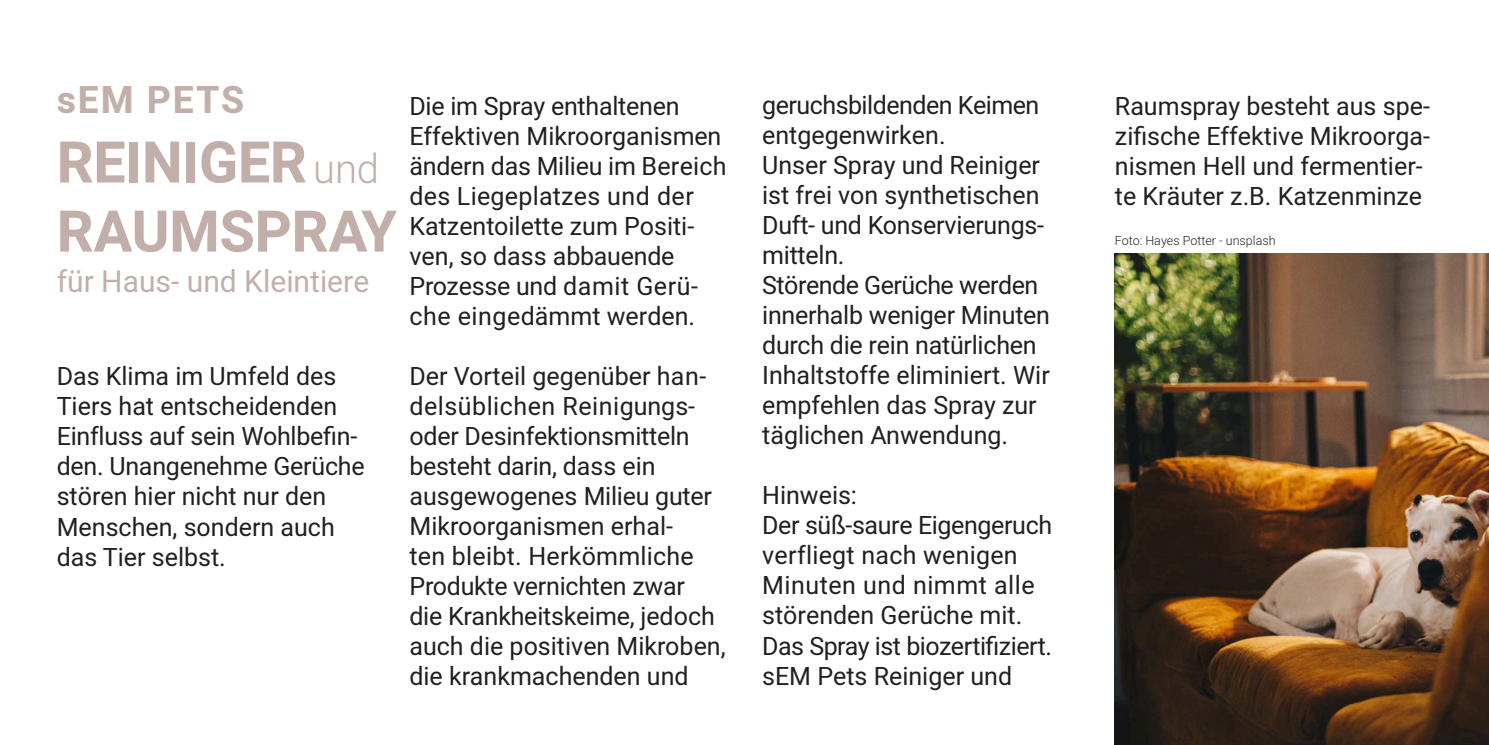
<style>
.page{position:relative;width:1489px;height:745px;background:#fff}
.page>*{position:absolute;margin:0;border:0;box-sizing:border-box;transform-origin:0 0}
.t1{font:700 57.5px/69px "Heebo";letter-spacing:-.005em;color:#c2afaa}
.t2{font:700 37.5px "Heebo";letter-spacing:.05em;color:#c2afaa}
.t3{font:30px "Heebo";color:#c2afaa}
.t4{font:25px/30px "Heebo";color:#231f20}
.t5{font:300 12.5px "Heebo";color:#231f20}
.s1{font-weight:300;font-size:40px}
</style>
<div class="page">
<img style="left:1114px;top:254px;width:374px;height:490px">
<h2 class="t2" style="left:57px;top:74px;width:189px">sEM PETS</h2>
<h1 class="t1" style="left:57px;top:129px;width:342px">REINIGER <span class="s1">und<br></span>RAUMSPRAY</h1>
<p class="t3" style="left:57px;top:260px;width:314px">für Haus- und Kleintiere</p>
<p class="t4" style="left:57px;top:361px;width:309px">Das Klima im Umfeld des<br>Tiers hat entscheidenden<br>Einfluss auf sein Wohlbefin&shy;den. Unangenehme Gerüche stören hier nicht nur den<br>Menschen, sondern auch das Tier selbst.</p>
<p class="t4" style="left:409px;top:91px;width:319px">Die im Spray enthaltenen<br>Effektiven Mikroorganismen ändern das Milieu im Bereich des Liegeplatzes und der<br>Katzentoilette zum Positi&shy;ven, so dass abbauende<br>Prozesse und damit Gerü&shy;che eingedämmt werden.</p>
<p class="t4" style="left:409px;top:361px;width:318px">Der Vorteil gegenüber han&shy;delsüblichen Reinigungs&shy;oder Desinfektionsmitteln besteht darin, dass ein ausgewogenes Milieu guter<br>Mikroorganismen erhal-<br>ten bleibt. Herkömmliche<br>Produkte vernichten zwar<br>die Krankheitskeime, jedoch auch die positiven Mikroben, die krankmachenden und</p>
<p class="t4" style="left:762px;top:90px;width:289px">geruchsbildenden Keimen entgegenwirken.<br>Unser Spray und Reiniger ist frei von synthetischen<br>Duft- und Konservierungs&shy;mitteln.<br>Störende Gerüche werden innerhalb weniger Minuten durch die rein natürlichen<br>Inhaltstoffe eliminiert. Wir empfehlen das Spray zur täglichen Anwendung.</p>
<p class="t4" style="left:762px;top:480px;width:291px">Hinweis:<br>Der süß-saure Eigengeruch verfliegt nach wenigen<br>Minuten und nimmt alle störenden Gerüche mit.<br>Das Spray ist biozertifiziert. sEM Pets Reiniger und</p>
<p class="t4" style="left:1114px;top:91px;width:316px">Raumspray besteht aus spe&shy;zifische Effektive Mikroorga&shy;nismen Hell und fermentier&shy;te Kräuter z.B. Katzenminze</p>
<p class="t5" style="left:1114px;top:231px;width:162px">Foto: Hayes Potter - unsplash</p>
</div>
